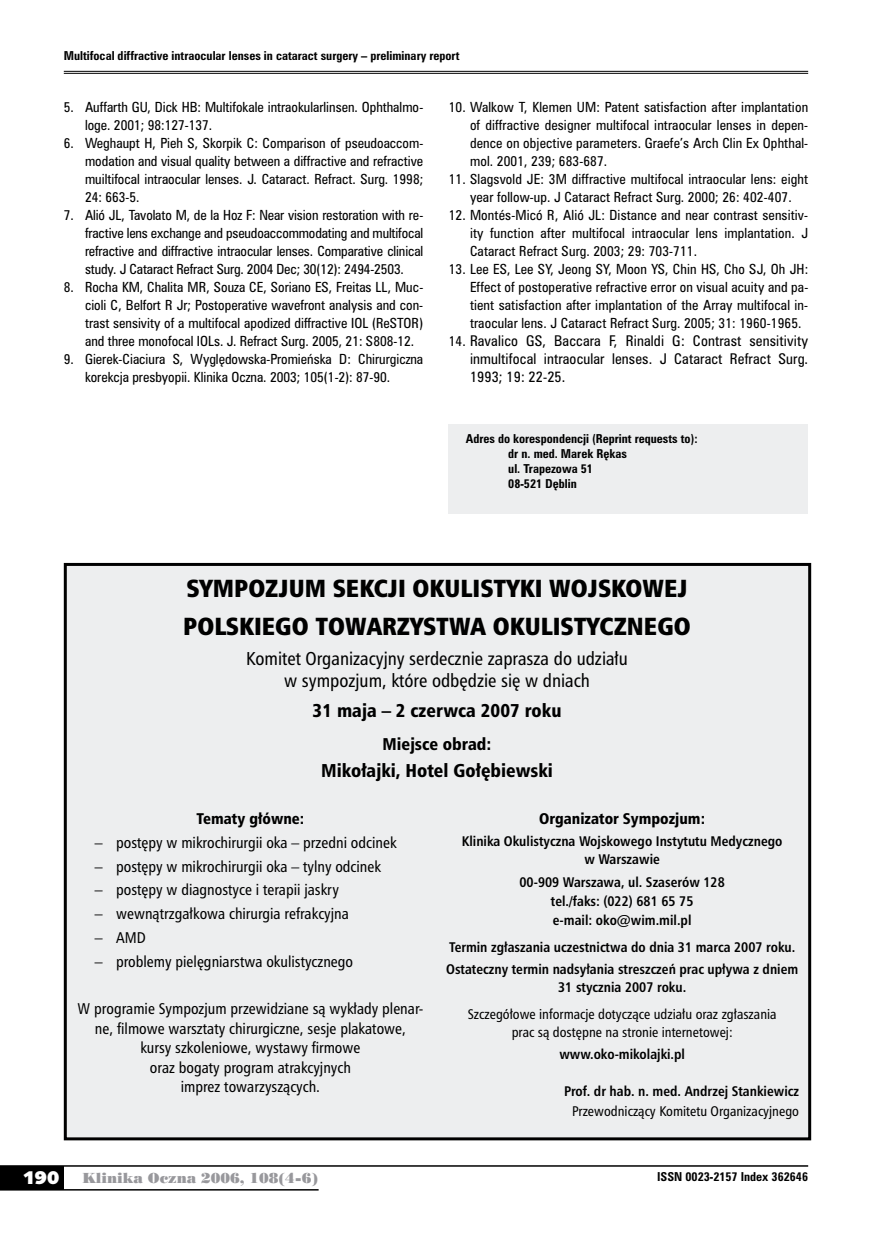
<style>
.page{position:relative;width:872px;height:1234px;background:#fff}
.page>*{position:absolute;margin:0;border:0;box-sizing:border-box;transform-origin:0 0}
.t1{font:24px/37.5px "Humnst 777 X Blk Cn PL";color:#000}
.t2{font:18px/22.5px "Humnst 777 Cn PL";color:#000;text-align:center}
.t3{font:18px "Humnst 777 Blk Cn PL";color:#000}
.t4{font:18px "Humanst 531 U Blk PL";color:#fff}
.t5{font:16.5px "Humnst 777 Blk Cn PL";color:#000}
.t6{font:15px/19.5px "Humnst 777 Cn PL";color:#000;text-align:center}
.t7{font:15px "Humnst 777 Blk Cn PL";color:#000}
.t8{font:700 13.5px/19.2px "Humnst 777 Cn PL";color:#000;text-align:center}
.t9{font:13.5px/18px "Humnst 777 Cn PL";color:#000;text-align:center}
.t10{font:13.5px/18px "Zurich Cn PL";letter-spacing:.01em;color:#000;text-align:justify}
.t11{font:13.5px "Poster Bodoni PL";color:#98989c}
.t12{font:12.75px/18px "Zurich Cn PL";color:#000;text-align:justify}
.t13{font:700 11.25px/15px "Zurich Cn PL";color:#000}
.s1{font-size:12.75px}
</style>
<div class="page">
<div style="left:0;top:1165px;width:64px;height:24px;background:#000"></div>
<hr style="left:0;top:1164px;width:808px;height:2px;background:#000">
<hr style="left:0;top:1188px;width:319px;height:2px;background:#000">
<hr style="left:64px;top:71px;width:744px;height:1px;background:#000">
<hr style="left:64px;top:73px;width:744px;height:1px;background:#000">
<div style="left:449px;top:425px;width:359px;height:89px;background:#edeeef"></div>
<div style="left:65px;top:564px;width:744px;height:574px;background:#edeeef"></div>
<div style="left:64px;top:563px;width:747px;height:577px;border:3px solid #000"></div>
<p class="t13" style="left:64px;top:48px;width:397px">Multifocal diffractive intraocular lenses in cataract surgery – preliminary report</p>
<p class="t12" style="left:85px;top:97px;width:340px;text-indent:-21px">5. Auffarth GU, Dick HB: Multifokale intraokularlinsen. Ophthalmo&shy;loge. 2001; 98:127-137.</p>
<p class="t12" style="left:85px;top:133px;width:340px;text-indent:-21px">6. Weghaupt H, Pieh S, Skorpik C: Comparison of pseudoaccom&shy;modation and visual quality between a diffractive and refractive muiltifocal intraocular lenses. J. Cataract. Refract. Surg. 1998; 24: 663-5.</p>
<p class="t12" style="left:85px;top:205px;width:340px;text-indent:-21px">7. Alió JL, Tavolato M, de la Hoz F: Near vision restoration with re&shy;fractive lens exchange and pseudoaccommodating and multifocal refractive and diffractive intraocular lenses. Comparative clinical study. J Cataract Refract Surg. 2004 Dec; 30(12): 2494-2503.</p>
<p class="t12" style="left:85px;top:277px;width:340px;text-indent:-21px">8. Rocha KM, Chalita MR, Souza CE, Soriano ES, Freitas LL, Muc&shy;cioli C, Belfort R Jr; Postoperative wavefront analysis and con&shy;trast sensivity of a multifocal apodized diffractive IOL (ReSTOR) and three monofocal IOLs. J. Refract Surg. 2005, 21: S808-12.</p>
<p class="t12" style="left:85px;top:349px;width:340px;text-indent:-21px">9. Gierek-Ciaciura S, Wyględowska-Promieńska D: Chirurgiczna korekcja presbyopii. Klinika Oczna. 2003; 105(1-2): 87-90.</p>
<p class="t12" style="left:470px;top:98px;width:340px;text-indent:-21px">10. Walkow T, Klemen UM: Patent satisfaction after implantation of diffractive designer multifocal intraocular lenses in depen&shy;dence on objective parameters. Graefe’s Arch Clin Ex Ophthal&shy;mol. 2001, 239; 683-687.</p>
<p class="t12" style="left:449px;top:170px;width:361px;text-align:center">11. Slagsvold JE: 3M diffractive multifocal intraocular lens: eight year follow-up. J Cataract Refract Surg. 2000; 26: 402-407.</p>
<p class="t12" style="left:470px;top:206px;width:340px;text-indent:-21px">12. Montés-Micó R, Alió JL: Distance and near contrast sensitiv&shy;ity function after multifocal intraocular lens implantation. J Cataract Refract Surg. 2003; 29: 703-711.</p>
<p class="t12" style="left:470px;top:260px;width:340px;text-indent:-21px">13. Lee ES, Lee SY, Jeong SY, Moon YS, Chin HS, Cho SJ, Oh JH:<br>Effect of postoperative refractive error on visual acuity and pa&shy;tient satisfaction after implantation of the Array multifocal in&shy;traocular lens. J Cataract Refract Surg. 2005; 31: 1960-1965.</p>
<p class="t10" style="left:470px;top:331px;width:340px;text-indent:-21px"><span class="s1">14.</span> Ravalico GS, Baccara F, Rinaldi G: Contrast sensitivity inmultifocal intraocular lenses. J Cataract Refract Surg.<br>1993; 19: 22-25.</p>
<p class="t13" style="left:508px;top:430px;width:191px;text-indent:-43px">Adres do korespondencji (Reprint requests to): dr n. med. Marek Rękas<br>ul. Trapezowa 51<br>08-521 Dęblin</p>
<h1 class="t1" style="left:183px;top:569px;width:509px">SYMPOZJUM SEKCJI OKULISTYKI WOJSKOWEJ<br>POLSKIEGO TOWARZYSTWA OKULISTYCZNEGO</h1>
<h2 class="t2" style="left:246px;top:646px;width:383px">Komitet Organizacyjny serdecznie zaprasza do udziału w sympozjum, które odbędzie się w dniach</h2>
<h2 class="t3" style="left:312px;top:698px;width:250px">31 maja – 2 czerwca 2007 roku</h2>
<p class="t5" style="left:382px;top:733px;width:110px">Miejsce obrad:</p>
<h2 class="t3" style="left:321px;top:758px;width:233px">Mikołajki, Hotel Gołębiewski</h2>
<p class="t7" style="left:196px;top:808px;width:109px">Tematy główne:</p>
<p class="t6" style="left:95px;top:832px;width:303px">– postępy w mikrochirurgii oka – przedni odcinek</p>
<p class="t6" style="left:95px;top:855px;width:288px">– postępy w mikrochirurgii oka – tylny odcinek</p>
<p class="t6" style="left:95px;top:879px;width:246px">– postępy w diagnostyce i terapii jaskry</p>
<p class="t6" style="left:95px;top:903px;width:255px">– wewnątrzgałkowa chirurgia refrakcyjna</p>
<p class="t6" style="left:95px;top:927px;width:52px">– AMD</p>
<p class="t6" style="left:95px;top:950px;width:260px">– problemy pielęgniarstwa okulistycznego</p>
<p class="t6" style="left:78px;top:998px;width:347px">W programie Sympozjum przewidziane są wykłady plenar&shy;ne, filmowe warsztaty chirurgiczne, sesje plakatowe, kursy szkoleniowe, wystawy firmowe<br>oraz bogaty program atrakcyjnych<br>imprez towarzyszących.</p>
<p class="t7" style="left:539px;top:808px;width:167px">Organizator Sympozjum:</p>
<p class="t8" style="left:462px;top:831px;width:322px;line-height:18px">Klinika Okulistyczna Wojskowego Instytutu Medycznego w Warszawie</p>
<p class="t8" style="left:519px;top:871px;width:207px">00-909 Warszawa, ul. Szaserów 128 tel./faks: (022) 681 65 75<br>e-mail: oko@wim.mil.pl</p>
<p class="t8" style="left:446px;top:935px;width:354px;line-height:22.2px;text-align:left">Termin zgłaszania uczestnictwa do dnia 31 marca 2007 roku.<br>Ostateczny termin nadsyłania streszczeń prac upływa z dniem</p>
<p class="t8" style="left:558px;top:977px;width:129px">31 stycznia 2007 roku.</p>
<p class="t9" style="left:468px;top:1004px;width:310px">Szczegółowe informacje dotyczące udziału oraz zgłaszania prac są dostępne na stronie internetowej:</p>
<p class="t8" style="left:559px;top:1044px;width:127px">www.oko-mikolajki.pl</p>
<p class="t8" style="left:564px;top:1081px;width:236px">Prof. dr hab. n. med. Andrzej Stankiewicz</p>
<p class="t9" style="left:572px;top:1101px;width:228px">Przewodniczący Komitetu Organizacyjnego</p>
<h2 class="t4" style="left:23px;top:1165px;width:38px">190</h2>
<p class="t11" style="left:83px;top:1168px;width:237px">Klinika Oczna 2006, 108(4-6)</p>
<p class="t13" style="left:657px;top:1168px;width:152px">ISSN 0023-2157 Index 362646</p>
</div>
